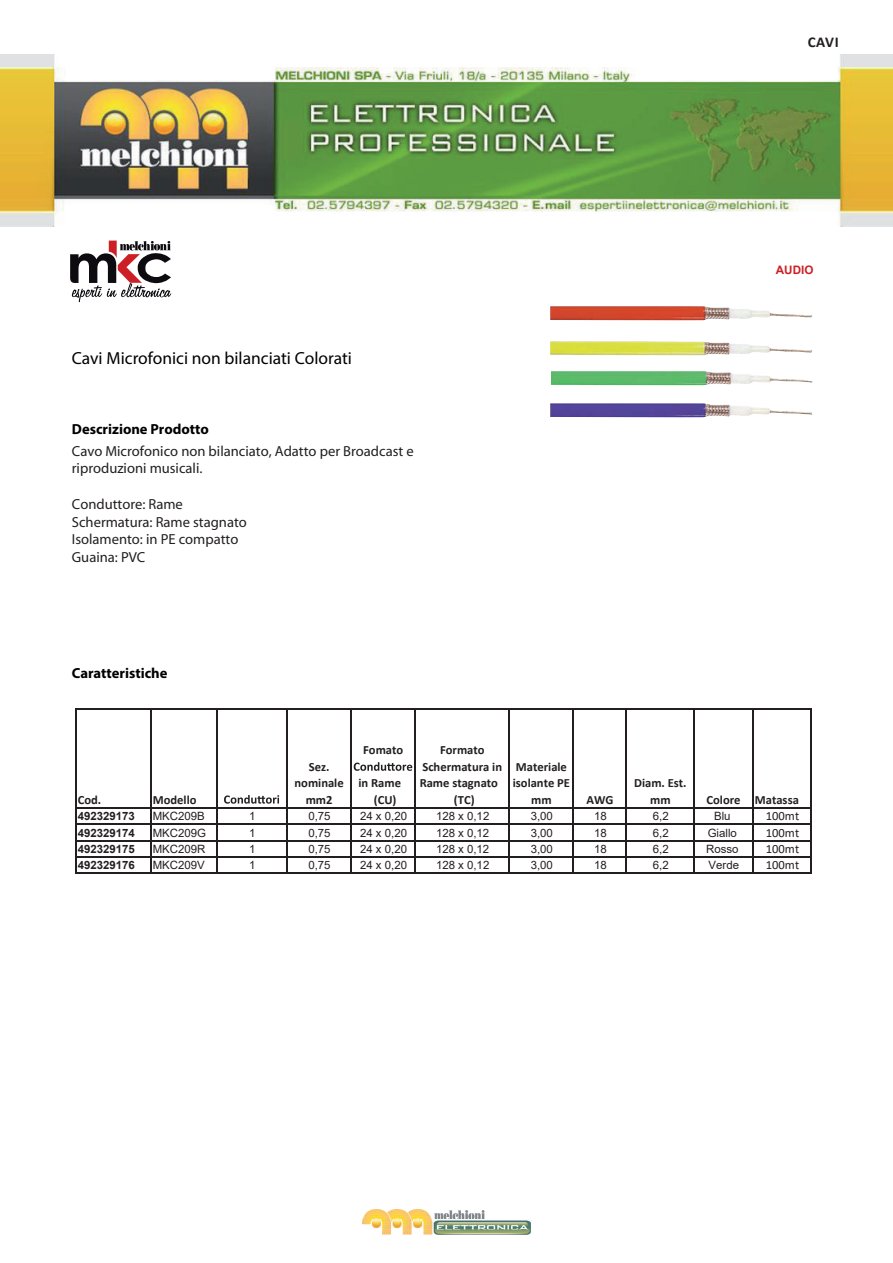
<style>
.page{position:relative;width:893px;height:1263px;background:#fff}
.page>*{position:absolute;margin:0;border:0;box-sizing:border-box;transform-origin:0 0}
.t1{font:17.55px "Myriad Pro";color:#000}
.t2{font:700 15px "Calibri";color:#231f20}
.t3{font:14.55px/17.5px "Myriad";color:#231f20}
.t4{font:700 14.55px "Myriad Pro";color:#000}
.t5{font:700 12.6px/16.4px "Calibri";color:#231f20;text-align:center}
.t6{font:12.6px "Calibri";color:#231f20}
.t7{font:700 11.7px "Arial";color:#cc2026}
.t8{font:11.4px "Arial";color:#231f20}
.t9{font:700 11.4px "Arial";color:#231f20}
</style>
<div class="page">
<img style="left:363px;top:1209px;width:167px;height:26px">
<img style="left:0;top:54px;width:893px;height:173px">
<svg style="left:70px;top:241px;width:101px;height:61px"></svg>
<img style="left:550px;top:306px;width:262px;height:111px">
<svg style="left:224px;top:795px;width:55px;height:9px"></svg>
<svg style="left:354px;top:762px;width:58px;height:9px"></svg>
<hr style="left:75px;top:709px;width:1px;height:165px;background:#231f20">
<hr style="left:150px;top:710px;width:1px;height:164px;background:#231f20">
<hr style="left:216px;top:710px;width:1px;height:164px;background:#231f20">
<hr style="left:286px;top:710px;width:1px;height:164px;background:#231f20">
<hr style="left:350px;top:710px;width:2px;height:164px;background:#231f20">
<hr style="left:414px;top:710px;width:2px;height:164px;background:#231f20">
<hr style="left:509px;top:710px;width:1px;height:164px;background:#231f20">
<hr style="left:573px;top:710px;width:1px;height:164px;background:#231f20">
<hr style="left:626px;top:710px;width:1px;height:164px;background:#231f20">
<hr style="left:694px;top:710px;width:1px;height:164px;background:#231f20">
<hr style="left:752px;top:710px;width:1px;height:164px;background:#231f20">
<hr style="left:811px;top:710px;width:1px;height:164px;background:#231f20">
<hr style="left:76px;top:709px;width:736px;height:1px;background:#231f20">
<hr style="left:76px;top:807px;width:736px;height:1px;background:#231f20">
<hr style="left:76px;top:824px;width:736px;height:1px;background:#231f20">
<hr style="left:76px;top:840px;width:736px;height:1px;background:#231f20">
<hr style="left:76px;top:856px;width:736px;height:1px;background:#231f20">
<hr style="left:76px;top:873px;width:736px;height:1px;background:#231f20">
<h2 class="t2" style="left:808px;top:32px;width:32px">CAVI</h2>
<h1 class="t1" style="left:72px;top:348px;width:282px">Cavi Microfonici non bilanciati Colorati</h1>
<p class="t4" style="left:72px;top:420px;width:139px">Descrizione Prodotto</p>
<p class="t3" style="left:72px;top:443px;width:343px">Cavo Microfonico non bilanciato, Adatto per Broadcast e riproduzioni musicali.</p>
<p class="t3" style="left:72px;top:496px;width:177px">Conduttore: Rame<br>Schermatura: Rame stagnato<br>Isolamento: in PE compatto<br>Guaina: PVC</p>
<p class="t7" style="left:776px;top:262px;width:39px">AUDIO</p>
<p class="t4" style="left:72px;top:664px;width:97px">Caratteristiche</p>
<p class="t5" style="left:78px;top:791px;width:25px">Cod.</p>
<p class="t5" style="left:153px;top:791px;width:45px">Modello</p>
<p class="t5" style="left:294px;top:758px;width:51px">Sez. nominale mm2</p>
<p class="t5" style="left:363px;top:742px;width:42px">Fomato</p>
<p class="t5" style="left:374px;top:774px;width:29px;text-align:left;text-indent:-15px">in Rame (CU)</p>
<p class="t5" style="left:420px;top:742px;width:84px">Formato<br>Schermatura in<br>Rame stagnato (TC)</p>
<p class="t5" style="left:513px;top:758px;width:59px">Materiale isolante PE mm</p>
<p class="t5" style="left:586px;top:791px;width:29px">AWG</p>
<p class="t5" style="left:634px;top:774px;width:54px">Diam. Est. mm</p>
<p class="t5" style="left:706px;top:791px;width:94px">Colore Matassa</p>
<p class="t9" style="left:78px;top:808px;width:59px">492329173</p>
<p class="t8" style="left:153px;top:808px;width:54px">MKC209B</p>
<p class="t8" style="left:249px;top:808px;width:8px">1</p>
<p class="t8" style="left:308px;top:808px;width:24px">0,75</p>
<p class="t8" style="left:360px;top:808px;width:48px">24 x 0,20</p>
<p class="t8" style="left:436px;top:808px;width:55px">128 x 0,12</p>
<p class="t8" style="left:531px;top:808px;width:24px">3,00</p>
<p class="t8" style="left:594px;top:808px;width:14px">18</p>
<p class="t8" style="left:653px;top:808px;width:17px">6,2</p>
<p class="t8" style="left:714px;top:808px;width:18px">Blu</p>
<p class="t6" style="left:766px;top:807px;width:35px">100mt</p>
<p class="t9" style="left:78px;top:824px;width:59px">492329174</p>
<p class="t8" style="left:153px;top:825px;width:55px">MKC209G</p>
<p class="t8" style="left:249px;top:825px;width:8px">1</p>
<p class="t8" style="left:308px;top:825px;width:24px">0,75</p>
<p class="t8" style="left:360px;top:825px;width:48px">24 x 0,20</p>
<p class="t8" style="left:436px;top:825px;width:55px">128 x 0,12</p>
<p class="t8" style="left:531px;top:825px;width:24px">3,00</p>
<p class="t8" style="left:594px;top:825px;width:14px">18</p>
<p class="t8" style="left:653px;top:825px;width:17px">6,2</p>
<p class="t8" style="left:708px;top:825px;width:31px">Giallo</p>
<p class="t6" style="left:766px;top:823px;width:35px">100mt</p>
<p class="t9" style="left:78px;top:841px;width:59px">492329175</p>
<p class="t8" style="left:153px;top:841px;width:54px">MKC209R</p>
<p class="t8" style="left:249px;top:841px;width:8px">1</p>
<p class="t8" style="left:308px;top:841px;width:24px">0,75</p>
<p class="t8" style="left:360px;top:841px;width:48px">24 x 0,20</p>
<p class="t8" style="left:436px;top:841px;width:55px">128 x 0,12</p>
<p class="t8" style="left:531px;top:841px;width:24px">3,00</p>
<p class="t8" style="left:594px;top:841px;width:14px">18</p>
<p class="t8" style="left:653px;top:841px;width:17px">6,2</p>
<p class="t8" style="left:706px;top:841px;width:34px">Rosso</p>
<p class="t6" style="left:766px;top:840px;width:35px">100mt</p>
<p class="t9" style="left:78px;top:857px;width:59px">492329176</p>
<p class="t8" style="left:153px;top:857px;width:54px">MKC209V</p>
<p class="t8" style="left:249px;top:857px;width:8px">1</p>
<p class="t8" style="left:308px;top:857px;width:24px">0,75</p>
<p class="t8" style="left:360px;top:857px;width:48px">24 x 0,20</p>
<p class="t8" style="left:436px;top:857px;width:55px">128 x 0,12</p>
<p class="t8" style="left:531px;top:857px;width:24px">3,00</p>
<p class="t8" style="left:594px;top:857px;width:14px">18</p>
<p class="t8" style="left:653px;top:857px;width:17px">6,2</p>
<p class="t8" style="left:709px;top:857px;width:32px">Verde</p>
<p class="t6" style="left:766px;top:856px;width:35px">100mt</p>
</div>
